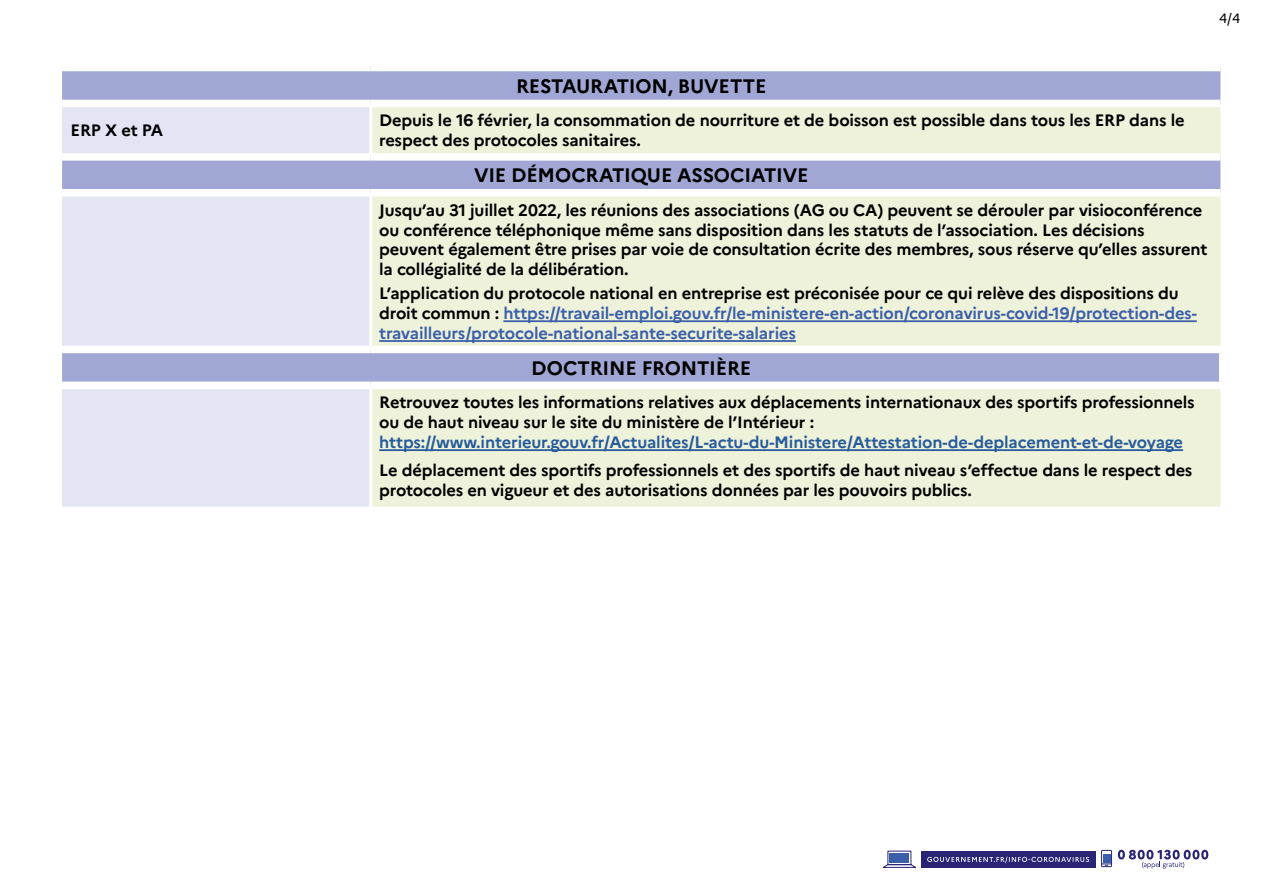
<style>
.page{position:relative;width:1263px;height:893px;background:#fff}
.page>*{position:absolute;margin:0;border:0;box-sizing:border-box;transform-origin:0 0}
.t1{font:700 19.5px "Marianne";letter-spacing:-.01em;color:#000}
.t2{font:700 16.5px/19.8px "Marianne";letter-spacing:-.01em;color:#000}
.t3{font:700 16.5px/19.8px "Marianne";letter-spacing:-.01em;color:#3b5fa9}
.t4{font:700 16.5px "Marianne";letter-spacing:-.01em;color:#275b9b}
.t5{font:13.5px "Marianne";color:#000}
.s1{color:#000}
</style>
<div class="page">
<svg style="left:1118px;top:850px;width:90px;height:19px"></svg>
<svg style="left:1101px;top:850px;width:11px;height:17px"></svg>
<div style="left:1103px;top:854px;width:7px;height:9px;background:#3b5fa9"></div>
<svg style="left:883px;top:850px;width:33px;height:18px"></svg>
<div style="left:890px;top:853px;width:19px;height:10px;background:#3b5fa9"></div>
<div style="left:921px;top:851px;width:174px;height:17px;background:#292574"></div>
<svg style="left:927px;top:857px;width:162px;height:6px"></svg>
<div style="left:62px;top:71px;width:1158px;height:29px;background:#a1a7d4"></div>
<svg style="left:62px;top:107px;width:309px;height:400px;background:#d9daef"></svg>
<svg style="left:371px;top:107px;width:849px;height:400px;background:#e2e6d9"></svg>
<hr style="left:369px;top:107px;width:3px;height:46px;background:#fff">
<hr style="left:369px;top:196px;width:3px;height:150px;background:#fff">
<hr style="left:369px;top:389px;width:3px;height:118px;background:#fff">
<div style="left:62px;top:346px;width:309px;height:7px;background:#fff"></div>
<div style="left:371px;top:346px;width:851px;height:7px;background:#fff"></div>
<hr style="left:1219px;top:353px;width:3px;height:29px;background:#fff">
<div style="left:62px;top:382px;width:309px;height:7px;background:#fff"></div>
<div style="left:371px;top:382px;width:851px;height:7px;background:#fff"></div>
<div style="left:62px;top:153px;width:309px;height:8px;background:#fff"></div>
<div style="left:371px;top:153px;width:849px;height:8px;background:#fff"></div>
<div style="left:62px;top:189px;width:309px;height:7px;background:#fff"></div>
<div style="left:371px;top:189px;width:849px;height:7px;background:#fff"></div>
<hr style="left:503px;top:320px;width:694px;height:2px;background:#3b5fa9">
<hr style="left:379px;top:340px;width:417px;height:2px;background:#3b5fa9">
<hr style="left:379px;top:449px;width:804px;height:2px;background:#275b9b">
<p class="t5" style="left:1219px;top:10px;width:23px">4/4</p>
<p class="t1" style="left:516px;top:74px;width:252px">RESTAURATION, BUVETTE</p>
<p class="t2" style="left:71px;top:121px;width:94px">ERP X et PA</p>
<p class="t2" style="left:379px;top:111px;width:807px">Depuis le 16 février, la consommation de nourriture et de boisson est possible dans tous les ERP dans le respect des protocoles sanitaires.</p>
<p class="t1" style="left:474px;top:163px;width:336px">VIE DÉMOCRATIQUE ASSOCIATIVE</p>
<p class="t2" style="left:379px;top:200px;width:830px">Jusqu’au 31 juillet 2022, les réunions des associations (AG ou CA) peuvent se dérouler par visioconférence ou conférence téléphonique même sans disposition dans les statuts de l’association. Les décisions peuvent également être prises par voie de consultation écrite des membres, sous réserve qu’elles assurent la collégialité de la délibération.</p>
<p class="t3" style="left:379px;top:283px;width:819px"><span class="s1">L’application du protocole national en entreprise est préconisée pour ce qui relève des dispositions du droit commun :</span> https://travail-emploi.gouv.fr/le-ministere-en-action/coronavirus-covid-19/protection-des&shy;travailleurs/protocole-national-sante-securite-salaries</p>
<p class="t1" style="left:531px;top:356px;width:221px">DOCTRINE FRONTIÈRE</p>
<p class="t2" style="left:379px;top:393px;width:817px">Retrouvez toutes les informations relatives aux déplacements internationaux des sportifs professionnels ou de haut niveau sur le site du ministère de l’Intérieur :</p>
<p class="t4" style="left:379px;top:432px;width:805px">https://www.interieur.gouv.fr/Actualites/L-actu-du-Ministere/Attestation-de-deplacement-et-de-voyage</p>
<p class="t2" style="left:379px;top:460px;width:815px">Le déplacement des sportifs professionnels et des sportifs de haut niveau s’effectue dans le respect des protocoles en vigueur et des autorisations données par les pouvoirs publics.</p>
</div>
